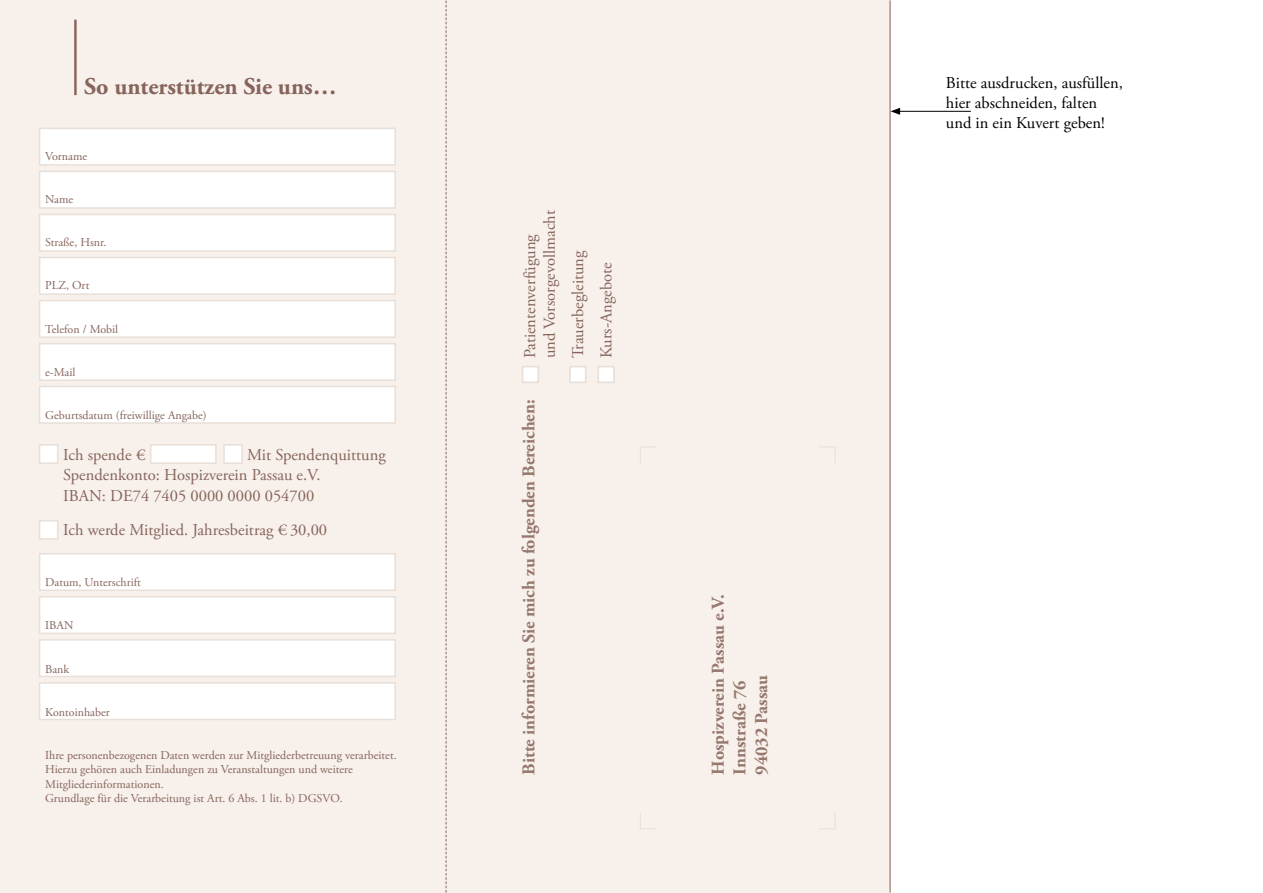
<style>
.page{position:relative;width:1263px;height:893px;background:#fff}
.page>*{position:absolute;margin:0;border:0;box-sizing:border-box;transform-origin:0 0}
.t1{font:700 24px "Adobe Garamond Pro";color:#86645b}
.t2{font:700 18px/21.6px "Adobe Garamond Pro";color:#96786e}
.t3{font:16.5px/19.8px "Adobe Garamond Pro";color:#86645b}
.t4{font:16.5px/20.2px "Adobe Garamond Pro";color:#000}
.t5{font:12px/14.4px "Adobe Garamond Pro";color:#86645b}
</style>
<div class="page">
<div style="left:0;top:0;width:890px;height:893px;background:#f7f0eb"></div>
<hr style="left:74px;top:20px;width:3px;height:75px;background:#86645b">
<div style="left:39px;top:128px;width:357px;height:38px;background:#fff;border:2px solid #e8dfd8"></div>
<div style="left:39px;top:214px;width:357px;height:38px;background:#fff;border:2px solid #e8dfd8"></div>
<div style="left:39px;top:553px;width:357px;height:38px;background:#fff;border:2px solid #e8dfd8"></div>
<div style="left:39px;top:300px;width:357px;height:38px;background:#fff;border:2px solid #e8dfd8"></div>
<div style="left:39px;top:639px;width:357px;height:38px;background:#fff;border:2px solid #e8dfd8"></div>
<div style="left:39px;top:171px;width:357px;height:38px;background:#fff;border:2px solid #e8dfd8"></div>
<div style="left:39px;top:386px;width:357px;height:38px;background:#fff;border:2px solid #e8dfd8"></div>
<div style="left:39px;top:257px;width:357px;height:38px;background:#fff;border:2px solid #e8dfd8"></div>
<div style="left:39px;top:596px;width:357px;height:38px;background:#fff;border:2px solid #e8dfd8"></div>
<div style="left:39px;top:343px;width:357px;height:38px;background:#fff;border:2px solid #e8dfd8"></div>
<div style="left:39px;top:682px;width:357px;height:38px;background:#fff;border:2px solid #e8dfd8"></div>
<div style="left:39px;top:444px;width:19px;height:20px;background:#fff;border:2px solid #e8dfd8"></div>
<div style="left:150px;top:444px;width:67px;height:20px;background:#fff;border:2px solid #e8dfd8"></div>
<div style="left:223px;top:444px;width:20px;height:20px;background:#fff;border:2px solid #e8dfd8"></div>
<div style="left:39px;top:520px;width:19px;height:20px;background:#fff;border:2px solid #e8dfd8"></div>
<div style="left:522px;top:366px;width:17px;height:17px;background:#fff;border:2px solid #e8dfd8"></div>
<div style="left:569px;top:366px;width:17px;height:17px;background:#fff;border:2px solid #e8dfd8"></div>
<div style="left:597px;top:366px;width:18px;height:17px;background:#fff;border:2px solid #e8dfd8"></div>
<svg style="left:819px;top:446px;width:17px;height:17px"></svg>
<svg style="left:819px;top:813px;width:17px;height:16px"></svg>
<svg style="left:640px;top:446px;width:16px;height:17px"></svg>
<svg style="left:640px;top:813px;width:16px;height:16px"></svg>
<hr style="left:890px;top:0;width:1px;height:892px;background:#86645b">
<svg style="left:446px;top:0;width:1px;height:892px"></svg>
<hr style="left:898px;top:111px;width:73px;height:1px;background:#000">
<svg style="left:890px;top:108px;width:10px;height:7px"></svg>
<h1 class="t1" style="left:84px;top:73px;width:254px">So unterstützen Sie uns…</h1>
<p class="t5" style="left:45px;top:149px;width:44px">Vorname</p>
<p class="t5" style="left:45px;top:192px;width:30px">Name</p>
<p class="t5" style="left:45px;top:236px;width:63px">Straße, Hsnr.</p>
<p class="t5" style="left:45px;top:279px;width:46px">PLZ, Ort</p>
<p class="t5" style="left:45px;top:322px;width:75px">Telefon / Mobil</p>
<p class="t5" style="left:45px;top:365px;width:32px">e-Mail</p>
<p class="t5" style="left:45px;top:408px;width:163px">Geburtsdatum (freiwillige Angabe)</p>
<h3 class="t3" style="left:63px;top:445px;width:82px">Ich spende €</h3>
<h3 class="t3" style="left:63px;top:445px;width:324px;text-indent:184px">Mit Spendenquittung<br>Spendenkonto: Hospizverein Passau e.V.</h3>
<h3 class="t3" style="left:63px;top:479px;width:265px;line-height:34.2px">IBAN: DE74 7405 0000 0000 054700<br>Ich werde Mitglied. Jahresbeitrag € 30,00</h3>
<p class="t5" style="left:45px;top:576px;width:97px">Datum, Unterschrift</p>
<p class="t5" style="left:45px;top:619px;width:30px">IBAN</p>
<p class="t5" style="left:45px;top:662px;width:26px">Bank</p>
<p class="t5" style="left:45px;top:705px;width:66px">Kontoinhaber</p>
<p class="t5" style="left:45px;top:748px;width:353px">Ihre personenbezogenen Daten werden zur Mitgliederbetreuung verarbeitet.<br>Hierzu gehören auch Einladungen zu Veranstaltungen und weitere Mitgliederinformationen.<br>Grundlage für die Verarbeitung ist Art. 6 Abs. 1 lit. b) DGSVO.</p>
<h3 class="t3" style="left:520px;top:358px;width:150px;rotate:-90deg">Patientenverfügung und Vorsorgevollmacht</h3>
<h3 class="t3" style="left:564px;top:358px;width:110px;line-height:28.3px;rotate:-90deg">Trauerbegleitung<br>Kurs-Angebote</h3>
<h2 class="t2" style="left:518px;top:775px;width:377px;rotate:-90deg">Bitte informieren Sie mich zu folgenden Bereichen:</h2>
<h2 class="t2" style="left:708px;top:775px;width:182px;rotate:-90deg">Hospizverein Passau e.V.<br>Innstraße 76<br>94032 Passau</h2>
<h3 class="t4" style="left:946px;top:73px;width:178px">Bitte ausdrucken, ausfüllen, hier abschneiden, falten und in ein Kuvert geben!</h3>
</div>
